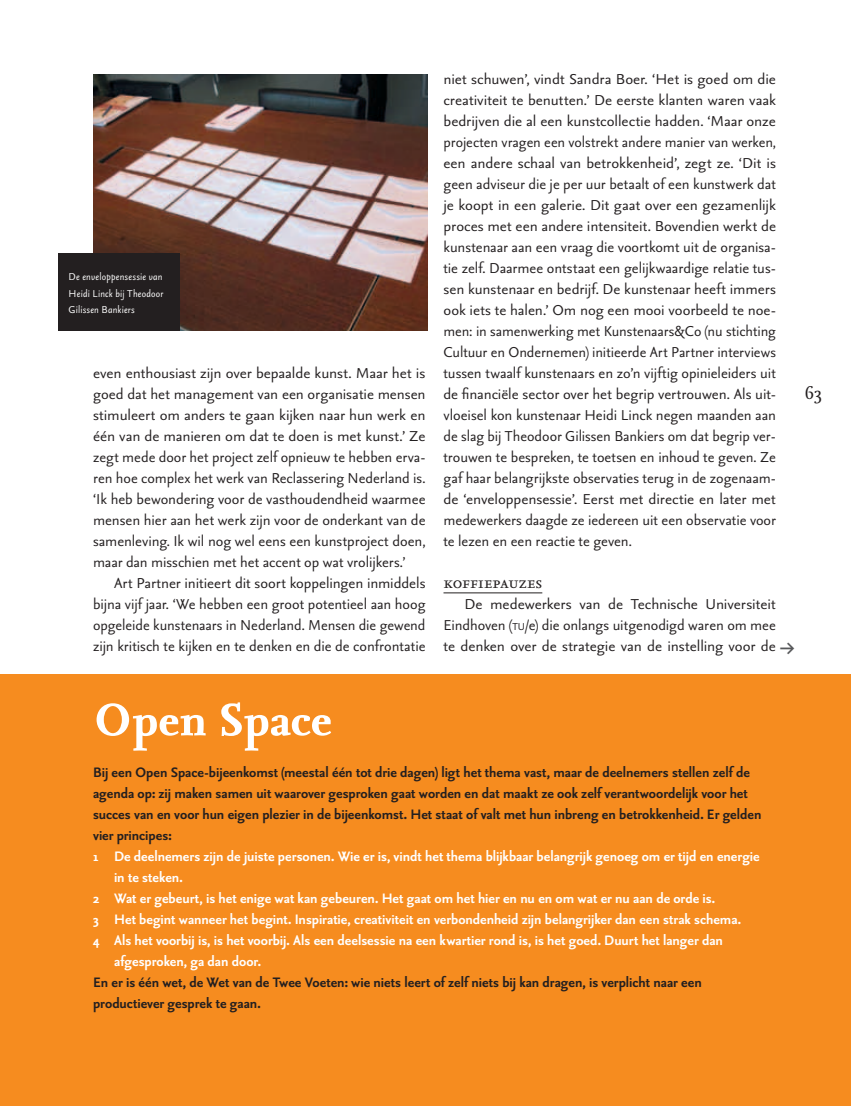
<style>
.page{position:relative;width:851px;height:1106px;background:#fff}
.page>*{position:absolute;margin:0;border:0;box-sizing:border-box;transform-origin:0 0}
.t1{font:700 54.75px "Seria";letter-spacing:-.005em;color:#fff}
.t2{font:italic 22.5px "Seria";color:#231f20}
.t3{font:18.75px "Seria Regular Caps";letter-spacing:-.005em;color:#231f20}
.t4{font:17.25px/21px "Seria Sans";letter-spacing:-.005em;color:#231f20;text-align:justify;scale:1.04 1}
.t5{font:17.25px/21px "Seria Sans";letter-spacing:-.005em;color:#231f20;text-align:justify}
.t6{font:700 16.5px/21px "Seria Sans";color:#231f20}
.t7{font:700 16.5px "Seria Sans";color:#fff}
.t8{font:italic 12px/16.5px "Seria Sans";letter-spacing:.02em;color:#fff;text-align:justify}
.s1{font-family:"Seria Sans Regular Caps";font-size:12.15px}
.s2{font-family:"Seria Regular Expert";font-size:30.75px;color:#57585a}
</style>
<div class="page">
<div style="left:0;top:675px;width:850px;height:431px;background:#f68c1f"></div>
<hr style="left:443px;top:592px;width:99px;height:1px;background:#231f20">
<img style="left:93px;top:74px;width:334px;height:257px">
<div style="left:58px;top:253px;width:121px;height:78px;background:#231f20"></div>
<p class="t8" style="left:69px;top:269px;width:96px">De enveloppensessie van Heidi Linck bij Theodoor Gilissen Bankiers</p>
<p class="t4" style="left:93px;top:363px;width:321px">even enthousiast zijn over bepaalde kunst. Maar het is goed dat het management van een organisatie mensen stimuleert om anders te gaan kijken naar hun werk en één van de manieren om dat te doen is met kunst.’ Ze zegt mede door het project zelf opnieuw te hebben erva&shy;ren hoe complex het werk van Reclassering Nederland is. ‘Ik heb bewondering voor de vasthoudendheid waarmee mensen hier aan het werk zijn voor de onderkant van de samenleving. Ik wil nog wel eens een kunstproject doen, maar dan misschien met het accent op wat vrolijkers.’</p>
<p class="t5" style="left:93px;top:573px;width:334px;text-indent:21px">Art Partner initieert dit soort koppelingen inmiddels bijna vijf jaar. ‘We hebben een groot potentieel aan hoog opgeleide kunstenaars in Nederland. Mensen die gewend zijn kritisch te kijken en te denken en die de confrontatie</p>
<p class="t4" style="left:443px;top:69px;width:321px">niet schuwen’, vindt Sandra Boer. ‘Het is goed om die creativiteit te benutten.’ De eerste klanten waren vaak bedrijven die al een kunstcollectie hadden. ‘Maar onze projecten vragen een volstrekt andere manier van werken, een andere schaal van betrokkenheid’, zegt ze. ‘Dit is geen adviseur die je per uur betaalt of een kunstwerk dat je koopt in een galerie. Dit gaat over een gezamenlijk proces met een andere intensiteit. Bovendien werkt de kunstenaar aan een vraag die voortkomt uit de organisa&shy;tie zelf. Daarmee ontstaat een gelijkwaardige relatie tus&shy;sen kunstenaar en bedrijf. De kunstenaar heeft immers ook iets te halen.’ Om nog een mooi voorbeeld te noe&shy;men: in samenwerking met Kunstenaars&amp;Co (nu stichting Cultuur en Ondernemen) initieerde Art Partner interviews tussen twaalf kunstenaars en zo’n vijftig opinieleiders uit de financiële sector over het begrip vertrouwen. Als uit&shy;vloeisel kon kunstenaar Heidi Linck negen maanden aan de slag bij Theodoor Gilissen Bankiers om dat begrip ver&shy;trouwen te bespreken, te toetsen en inhoud te geven. Ze gaf haar belangrijkste observaties terug in de zogenaam&shy;de ‘enveloppensessie’. Eerst met directie en later met medewerkers daagde ze iedereen uit een observatie voor te lezen en een reactie te geven.</p>
<p class="t3" style="left:443px;top:573px;width:100px">koffiepauzes</p>
<p class="t4" style="left:443px;top:594px;width:339px;text-align:left;text-indent:21px">De medewerkers van de Technische Universiteit<br>Eindhoven (<span class="s1">tU</span>/e) die onlangs uitgenodigd waren om mee<br>te denken over de strategie van de instelling voor de <span class="s2">M</span></p>
<h2 class="t2" style="left:805px;top:382px;width:18px">63</h2>
<h1 class="t1" style="left:93px;top:693px;width:240px">Open Space</h1>
<p class="t6" style="left:93px;top:762px;width:669px">Bij een Open Space-bijeenkomst (meestal één tot drie dagen) ligt het thema vast, maar de deelnemers stellen zelf de agenda op: zij maken samen uit waarover gesproken gaat worden en dat maakt ze ook zelf verantwoordelijk voor het succes van en voor hun eigen plezier in de bijeenkomst. Het staat of valt met hun inbreng en betrokkenheid. Er gelden vier principes:</p>
<p class="t7" style="left:93px;top:848px;width:668px">1 De deelnemers zijn de juiste personen. Wie er is, vindt het thema blijkbaar belangrijk genoeg om er tijd en energie</p>
<p class="t7" style="left:114px;top:869px;width:70px">in te steken.</p>
<p class="t7" style="left:93px;top:890px;width:623px">2 Wat er gebeurt, is het enige wat kan gebeuren. Het gaat om het hier en nu en om wat er nu aan de orde is.</p>
<p class="t7" style="left:93px;top:911px;width:649px">3 Het begint wanneer het begint. Inspiratie, creativiteit en verbondenheid zijn belangrijker dan een strak schema.</p>
<p class="t7" style="left:93px;top:932px;width:631px">4 Als het voorbij is, is het voorbij. Als een deelsessie na een kwartier rond is, is het goed. Duurt het langer dan</p>
<p class="t7" style="left:114px;top:953px;width:148px">afgesproken, ga dan door.</p>
<p class="t6" style="left:93px;top:972px;width:610px">En er is één wet, de Wet van de Twee Voeten: wie niets leert of zelf niets bij kan dragen, is verplicht naar een productiever gesprek te gaan.</p>
</div>
